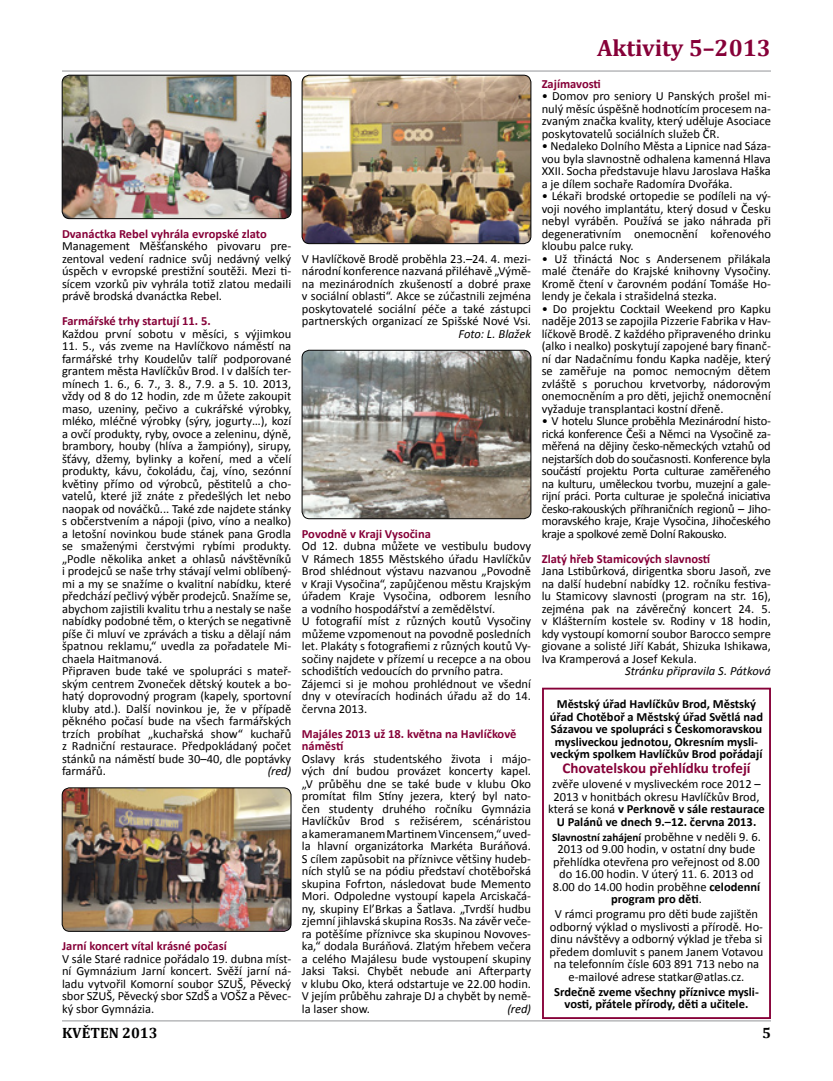
<style>
.page{position:relative;width:833px;height:1081px;background:#fff}
.page>*{position:absolute;margin:0;border:0;box-sizing:border-box;transform-origin:0 0}
.t1{font:700 23.75px "Cambria";color:#860038}
.t2{font:700 15px "Calibri";letter-spacing:-.005em;color:#860038}
.t3{font:700 15px "Cambria";color:#000}
.t4{font:12.5px/12.5px "Calibri";color:#000;text-align:justify}
.t5{font:700 12.5px/12.5px "Calibri";color:#000;text-align:center}
.t6{font:700 12.5px/12.5px "Calibri";color:#860038}
.t7{font:italic 12.5px "Calibri";color:#000}
.s1{font-weight:700}
.s2{font-weight:700;font-size:11.25px}
</style>
<div class="page">
<hr style="left:62px;top:71px;width:709px;height:1px;background:#939598">
<hr style="left:62px;top:1020px;width:709px;height:1px;background:#939598">
<img style="left:62px;top:75px;width:229px;height:144px">
<div style="left:62px;top:75px;width:229px;height:144px;border:1px solid #000;border-radius:8px"></div>
<img style="left:302px;top:75px;width:229px;height:169px">
<div style="left:302px;top:75px;width:229px;height:169px;border:1px solid #000;border-radius:8px"></div>
<img style="left:302px;top:350px;width:229px;height:169px">
<div style="left:302px;top:350px;width:229px;height:169px;border:1px solid #000;border-radius:8px"></div>
<img style="left:62px;top:788px;width:229px;height:143px">
<div style="left:62px;top:787px;width:229px;height:144px;border:1px solid #000;border-radius:8px"></div>
<div style="left:542px;top:688px;width:229px;height:331px;border:2px solid #860038"></div>
<p class="t6" style="left:62px;top:227px;width:206px">Dvanáctka Rebel vyhrála evropské zlato</p>
<p class="t4" style="left:62px;top:239px;width:231px">Management Měšťanského pivovaru pre&shy;zentoval vedení radnice svůj nedávný velký úspěch v evropské prestižní soutěži. Mezi ti&shy;sícem vzorků piv vyhrála totiž zlatou medaili právě brodská dvanáctka Rebel.</p>
<p class="t6" style="left:62px;top:314px;width:150px">Farmářské trhy startují 11. 5.</p>
<p class="t4" style="left:62px;top:327px;width:231px">Každou první sobotu v měsíci, s výjimkou</p>
<p class="t4" style="left:62px;top:339px;width:231px;text-align:left">11. 5., vás zveme na Havlíčkovo náměstí na farmářské trhy Koudelův talíř podporované grantem města Havlíčkův Brod. I v dalších ter&shy;mínech 1. 6., 6. 7., 3. 8., 7.9. a 5. 10. 2013, vždy od 8 do 12 hodin, zde m ůžete zakoupit maso, uzeniny, pečivo a cukrářské výrobky, mléko, mléčné výrobky (sýry, jogurty…), kozí a ovčí produkty, ryby, ovoce a zeleninu, dýně, brambory, houby (hlíva a žampióny), sirupy, šťávy, džemy, bylinky a koření, med a včelí produkty, kávu, čokoládu, čaj, víno, sezónní květiny přímo od výrobců, pěstitelů a cho&shy;vatelů, které již znáte z předešlých let nebo naopak od nováčků... Také zde najdete stánky s občerstvením a nápoji (pivo, víno a nealko) a letošní novinkou bude stánek pana Grodla se smaženými čerstvými rybími produkty. „Podle několika anket a ohlasů návštěvníků i prodejců se naše trhy stávají velmi oblíbený&shy;mi a my se snažíme o kvalitní nabídku, které předchází pečlivý výběr prodejců. Snažíme se, abychom zajistili kvalitu trhu a nestaly se naše nabídky podobné těm, o kterých se negativně píše či mluví ve zprávách a tisku a dělají nám špatnou reklamu,“ uvedla za pořadatele Mi&shy;chaela Haitmanová.<br>Připraven bude také ve spolupráci s mateř&shy;ským centrem Zvoneček dětský koutek a bo&shy;hatý doprovodný program (kapely, sportovní kluby atd.). Další novinkou je, že v případě pěkného počasí bude na všech farmářských trzích probíhat „kuchařská show“ kuchařů z Radniční restaurace. Předpokládaný počet stánků na náměstí bude 30–40, dle poptávky farmářů.</p>
<p class="t7" style="left:268px;top:763px;width:25px">(red)</p>
<p class="t6" style="left:62px;top:939px;width:166px">Jarní koncert vítal krásné počasí</p>
<p class="t4" style="left:62px;top:952px;width:231px">V sále Staré radnice pořádalo 19. dubna míst&shy;ní Gymnázium Jarní koncert. Svěží jarní ná&shy;ladu vytvořil Komorní soubor SZUŠ, Pěvecký sbor SZUŠ, Pěvecký sbor SZdŠ a VOŠZ a Pěvec&shy;ký sbor Gymnázia.</p>
<p class="t4" style="left:302px;top:252px;width:231px">V Havlíčkově Brodě proběhla 23.–24. 4. mezi&shy;národní konference nazvaná přiléhavě „Výmě&shy;na mezinárodních zkušeností a dobré praxe v sociální oblasti“. Akce se zúčastnili zejména poskytovatelé sociální péče a také zástupci partnerských organizací ze Spišské Nové Vsi.</p>
<p class="t7" style="left:458px;top:326px;width:74px">Foto: L. Blažek</p>
<p class="t6" style="left:302px;top:527px;width:131px">Povodně v Kraji Vysočina</p>
<p class="t4" style="left:302px;top:539px;width:231px;text-align:left">Od 12. dubna můžete ve vestibulu budovy V Rámech 1855 Městského úřadu Havlíčkův Brod shlédnout výstavu nazvanou „Povodně v Kraji Vysočina“, zapůjčenou městu Krajským úřadem Kraje Vysočina, odborem lesního a vodního hospodářství a zemědělství.<br>U fotografií míst z různých koutů Vysočiny můžeme vzpomenout na povodně posledních let. Plakáty s fotografiemi z různých koutů Vy&shy;sočiny najdete v přízemí u recepce a na obou schodištích vedoucích do prvního patra.<br>Zájemci si je mohou prohlédnout ve všední dny v otevíracích hodinách úřadu až do 14. června 2013.</p>
<p class="t6" style="left:302px;top:727px;width:216px">Majáles 2013 už 18. května na Havlíčkově náměstí</p>
<p class="t4" style="left:302px;top:752px;width:231px">Oslavy krás studentského života i májo&shy;vých dní budou provázet koncerty kapel. „V průběhu dne se také bude v klubu Oko promítat film Stíny jezera, který byl nato&shy;čen studenty druhého ročníku Gymnázia Havlíčkův Brod s režisérem, scénáristou a kameramanem Martinem Vincensem,“ uved&shy;la hlavní organizátorka Markéta Buráňová.<br>S cílem zapůsobit na příznivce většiny hudeb&shy;ních stylů se na pódiu představí chotěbořská skupina Fofrton, následovat bude Memento Mori. Odpoledne vystoupí kapela Arciskačá&shy;ny, skupiny El’Brkas a Šatlava. „Tvrdší hudbu zjemní jihlavská skupina Ros3s. Na závěr veče&shy;ra potěšíme příznivce ska skupinou Novoves&shy;ka,“ dodala Buráňová. Zlatým hřebem večera a celého Majálesu bude vystoupení skupiny Jaksi Taksi. Chybět nebude ani Afterparty v klubu Oko, která odstartuje ve 22.00 hodin.<br>V jejím průběhu zahraje DJ a chybět by nemě&shy;la laser show.</p>
<p class="t7" style="left:507px;top:1001px;width:25px">(red)</p>
<h1 class="t1" style="left:597px;top:33px;width:175px">Aktivity 5–2013</h1>
<p class="t6" style="left:542px;top:77px;width:61px">Zajímavosti</p>
<p class="t4" style="left:542px;top:89px;width:231px">• Domov pro seniory U Panských prošel mi&shy;nulý měsíc úspěšně hodnotícím procesem na&shy;zvaným značka kvality, který uděluje Asociace poskytovatelů sociálních služeb ČR.</p>
<p class="t4" style="left:542px;top:139px;width:231px">• Nedaleko Dolního Města a Lipnice nad Sáza&shy;vou byla slavnostně odhalena kamenná Hlava XXII. Socha představuje hlavu Jaroslava Haška a je dílem sochaře Radomíra Dvořáka.</p>
<p class="t4" style="left:542px;top:189px;width:231px">• Lékaři brodské ortopedie se podíleli na vý&shy;voji nového implantátu, který dosud v Česku nebyl vyráběn. Používá se jako náhrada při degenerativním onemocnění kořenového kloubu palce ruky.</p>
<p class="t4" style="left:542px;top:252px;width:231px">• Už třináctá Noc s Andersenem přilákala malé čtenáře do Krajské knihovny Vysočiny.<br>Kromě čtení v čarovném podání Tomáše Ho&shy;lendy je čekala i strašidelná stezka.</p>
<p class="t4" style="left:542px;top:302px;width:231px">• Do projektu Cocktail Weekend pro Kapku naděje 2013 se zapojila Pizzerie Fabrika v Hav&shy;líčkově Brodě. Z každého připraveného drinku (alko i nealko) poskytují zapojené bary finanč&shy;ní dar Nadačnímu fondu Kapka naděje, který se zaměřuje na pomoc nemocným dětem zvláště s poruchou krvetvorby, nádorovým onemocněním a pro děti, jejichž onemocnění vyžaduje transplantaci kostní dřeně.</p>
<p class="t4" style="left:542px;top:414px;width:231px">• V hotelu Slunce proběhla Mezinárodní histo&shy;rická konference Češi a Němci na Vysočině za&shy;měřená na dějiny česko-německých vztahů od nejstarších dob do současnosti. Konference byla součástí projektu Porta culturae zaměřeného na kulturu, uměleckou tvorbu, muzejní a gale&shy;rijní práci. Porta culturae je společná iniciativa česko-rakouských příhraničních regionů – Jiho&shy;moravského kraje, Kraje Vysočina, Jihočeského kraje a spolkové země Dolní Rakousko.</p>
<p class="t6" style="left:542px;top:552px;width:170px">Zlatý hřeb Stamicových slavností</p>
<p class="t4" style="left:542px;top:564px;width:231px">Jana Lstibůrková, dirigentka sboru Jasoň, zve na další hudební nabídky 12. ročníku festiva&shy;lu Stamicovy slavnosti (program na str. 16), zejména pak na závěrečný koncert 24. 5. v Klášterním kostele sv. Rodiny v 18 hodin, kdy vystoupí komorní soubor Barocco sempre giovane a solisté Jiří Kabát, Shizuka Ishikawa, Iva Kramperová a Josef Kekula.</p>
<p class="t7" style="left:625px;top:663px;width:147px">Stránku připravila S. Pátková</p>
<p class="t5" style="left:550px;top:697px;width:215px">Městský úřad Havlíčkův Brod, Městský úřad Chotěboř a Městský úřad Světlá nad Sázavou ve spolupráci s Českomoravskou mysliveckou jednotou, Okresním mysli&shy;veckým spolkem Havlíčkův Brod pořádají</p>
<p class="t2" style="left:562px;top:759px;width:189px">Chovatelskou přehlídku trofejí</p>
<p class="t4" style="left:548px;top:777px;width:218px;text-align:center">zvěře ulovené v mysliveckém roce 2012 – 2013 v honitbách okresu Havlíčkův Brod, která se koná <span class="s1">v Perknově v sále restaurace U Palánů ve dnech 9.–12. června 2013.</span></p>
<p class="t4" style="left:552px;top:829px;width:210px;text-align:center"><span class="s2">Slavnostní zahájení</span> proběhne v neděli 9. 6.<br>2013 od 9.00 hodin, v ostatní dny bude přehlídka otevřena pro veřejnost od 8.00 do 16.00 hodin. V úterý 11. 6. 2013 od 8.00 do 14.00 hodin proběhne <span class="s1">celodenní program pro děti</span>.</p>
<p class="t4" style="left:549px;top:907px;width:215px;text-align:center">V rámci programu pro děti bude zajištěn odborný výklad o myslivosti a přírodě. Ho&shy;dinu návštěvy a odborný výklad je třeba si předem domluvit s panem Janem Votavou na telefonním čísle 603 891 713 nebo na e-mailové adrese statkar@atlas.cz.</p>
<p class="t5" style="left:554px;top:984px;width:206px">Srdečně zveme všechny příznivce mysli&shy;vosti, přátele přírody, děti a učitele.</p>
<p class="t3" style="left:62px;top:1024px;width:97px">KVĚTEN 2013</p>
<p class="t3" style="left:762px;top:1024px;width:10px">5</p>
</div>
